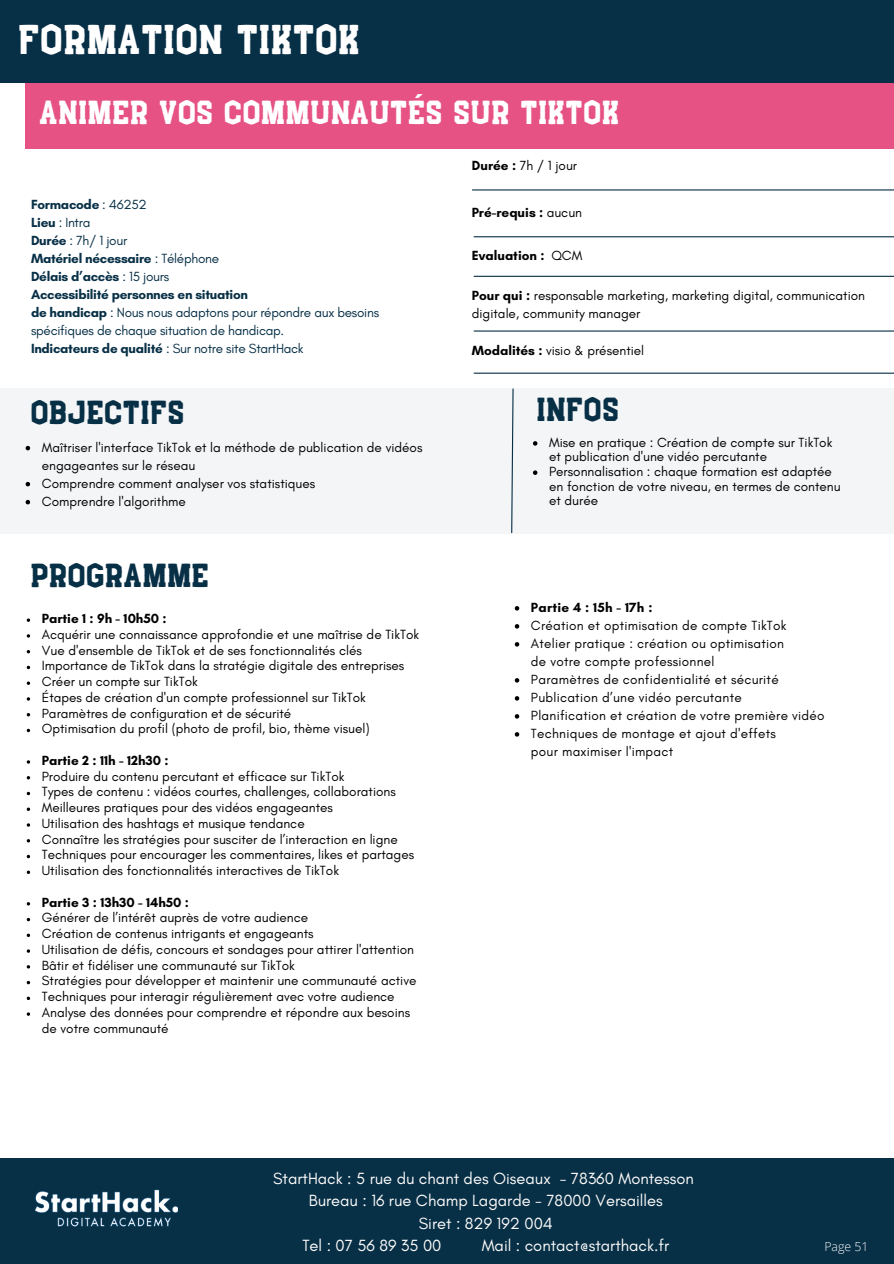
<style>
.page{position:relative;width:894px;height:1264px;background:#fff}
.page>*{position:absolute;margin:0;border:0;box-sizing:border-box;transform-origin:0 0}
.t1{font:37.5px "Boxing";letter-spacing:.05em;color:#fff}
.t2{font:30px "Boxing";letter-spacing:.05em;color:#fff}
.t3{font:30px "Boxing";letter-spacing:.05em;color:#072f46}
.t4{font:16.5px "Glacial Indifference";color:#fcfbfa}
.t5{font:13.5px/14.7px "Glacial Indifference";color:#000}
.t6{font:13.5px/18px "Glacial Indifference";letter-spacing:.02em;color:#000}
.t7{font:13.5px/18px "Glacial Indifference";letter-spacing:-.02em;color:#072f46}
.t8{font:700 13.5px "Glacial Indifference";letter-spacing:-.02em;color:#072f46}
.t9{font:700 13.5px "Glacial Indifference";color:#000}
.t10{font:700 13.5px "Glacial Indifference";letter-spacing:.02em;color:#000}
.t11{font:300 12.3px "Open Sans";color:#fcfbfa}
.s1{font-weight:400}
.s2{font-weight:700}
</style>
<div class="page">
<div style="left:0;top:388px;width:893px;height:146px;background:#f3f5f6"></div>
<div style="left:25px;top:72px;width:868px;height:77px;background:#e65082"></div>
<div style="left:0;top:0;width:893px;height:83px;background:#072f46"></div>
<hr style="left:474px;top:372px;width:419px;height:2px;background:#072f46">
<hr style="left:472px;top:189px;width:421px;height:1px;background:#072f46">
<hr style="left:474px;top:236px;width:419px;height:1px;background:#072f46">
<hr style="left:474px;top:276px;width:419px;height:1px;background:#072f46">
<hr style="left:474px;top:330px;width:419px;height:1px;background:#072f46">
<svg style="left:26px;top:446px;width:4px;height:4px"></svg>
<svg style="left:26px;top:482px;width:4px;height:4px"></svg>
<svg style="left:26px;top:500px;width:4px;height:4px"></svg>
<svg style="left:532px;top:441px;width:5px;height:4px"></svg>
<svg style="left:532px;top:470px;width:5px;height:5px"></svg>
<svg style="left:511px;top:388px;width:3px;height:146px"></svg>
<svg style="left:27px;top:618px;width:3px;height:4px"></svg>
<svg style="left:27px;top:681px;width:3px;height:4px"></svg>
<svg style="left:27px;top:807px;width:3px;height:4px"></svg>
<svg style="left:27px;top:870px;width:3px;height:4px"></svg>
<svg style="left:27px;top:933px;width:3px;height:4px"></svg>
<svg style="left:27px;top:996px;width:3px;height:4px"></svg>
<svg style="left:514px;top:606px;width:5px;height:4px"></svg>
<svg style="left:514px;top:624px;width:5px;height:4px"></svg>
<svg style="left:514px;top:642px;width:5px;height:4px"></svg>
<svg style="left:514px;top:678px;width:5px;height:4px"></svg>
<svg style="left:514px;top:696px;width:5px;height:4px"></svg>
<svg style="left:514px;top:714px;width:5px;height:4px"></svg>
<svg style="left:514px;top:732px;width:5px;height:4px"></svg>
<div style="left:0;top:1158px;width:893px;height:105px;background:#072f46"></div>
<img style="left:34px;top:1189px;width:144px;height:38px">
<p class="t1" style="left:19px;top:25px;width:341px">FORMATION TIKTOK</p>
<p class="t2" style="left:40px;top:101px;width:580px">ANIMER VOS COMMUNAUTÉS SUR TIKTOK</p>
<p class="t8" style="left:31px;top:196px;width:117px">Formacode <span class="s1">: 46252</span></p>
<h2 class="t7" style="left:31px;top:213px;width:61px"><span class="s2">Lieu</span> : Intra</h2>
<p class="t7" style="left:31px;top:231px;width:98px"><span class="s2">Durée</span> : 7h/ 1 jour</p>
<p class="t8" style="left:31px;top:250px;width:190px">Matériel nécessaire <span class="s1">: Téléphone</span></p>
<p class="t8" style="left:31px;top:268px;width:140px">Délais d’accès <span class="s1">: 15 jours</span></p>
<h2 class="t8" style="left:31px;top:286px;width:218px">Accessibilité personnes en situation</h2>
<p class="t7" style="left:31px;top:303px;width:349px"><span class="s2">de handicap</span> : Nous nous adaptons pour répondre aux besoins spécifiques de chaque situation de handicap.</p>
<p class="t7" style="left:31px;top:339px;width:274px"><span class="s2">Indicateurs de qualité</span> : Sur notre site StartHack</p>
<p class="t3" style="left:31px;top:401px;width:154px">OBJECTIFS</p>
<h1 class="t5" style="left:42px;top:438px;width:382px;line-height:18px">Maîtriser l'interface TikTok et la méthode de publication de vidéos engageantes sur le réseau</h1>
<h3 class="t5" style="left:42px;top:475px;width:275px">Comprendre comment analyser vos statistiques</h3>
<p class="t5" style="left:42px;top:493px;width:146px">Comprendre l'algorithme</p>
<p class="t3" style="left:31px;top:563px;width:179px">PROGRAMME</p>
<p class="t9" style="left:42px;top:610px;width:126px">Partie 1 : 9h - 10h50 :</p>
<p class="t5" style="left:42px;top:626px;width:378px">Acquérir une connaissance approfondie et une maîtrise de TikTok</p>
<p class="t5" style="left:42px;top:642px;width:321px">Vue d'ensemble de TikTok et de ses fonctionnalités clés</p>
<p class="t5" style="left:42px;top:658px;width:364px">Importance de TikTok dans la stratégie digitale des entreprises</p>
<p class="t5" style="left:42px;top:674px;width:157px">Créer un compte sur TikTok</p>
<p class="t5" style="left:42px;top:689px;width:325px">Étapes de création d'un compte professionnel sur TikTok</p>
<p class="t5" style="left:42px;top:705px;width:251px">Paramètres de configuration et de sécurité</p>
<p class="t5" style="left:42px;top:721px;width:329px">Optimisation du profil (photo de profil, bio, thème visuel)</p>
<p class="t9" style="left:42px;top:752px;width:128px">Partie 2 : 11h - 12h30 :</p>
<p class="t5" style="left:42px;top:768px;width:304px">Produire du contenu percutant et efficace sur TikTok</p>
<p class="t5" style="left:42px;top:784px;width:355px">Types de contenu : vidéos courtes, challenges, collaborations</p>
<p class="t5" style="left:42px;top:800px;width:292px">Meilleures pratiques pour des vidéos engageantes</p>
<p class="t5" style="left:42px;top:815px;width:264px">Utilisation des hashtags et musique tendance</p>
<p class="t5" style="left:42px;top:831px;width:357px">Connaître les stratégies pour susciter de l’interaction en ligne</p>
<p class="t5" style="left:42px;top:847px;width:374px">Techniques pour encourager les commentaires, likes et partages</p>
<p class="t5" style="left:42px;top:863px;width:298px">Utilisation des fonctionnalités interactives de TikTok</p>
<p class="t9" style="left:42px;top:893px;width:149px">Partie 3 : 13h30 - 14h50 :</p>
<p class="t5" style="left:42px;top:910px;width:268px">Générer de l’intérêt auprès de votre audience</p>
<p class="t5" style="left:42px;top:926px;width:273px">Création de contenus intrigants et engageants</p>
<p class="t5" style="left:42px;top:941px;width:373px">Utilisation de défis, concours et sondages pour attirer l'attention</p>
<p class="t5" style="left:42px;top:957px;width:254px">Bâtir et fidéliser une communauté sur TikTok</p>
<p class="t5" style="left:42px;top:973px;width:376px">Stratégies pour développer et maintenir une communauté active</p>
<p class="t5" style="left:42px;top:989px;width:354px">Techniques pour interagir régulièrement avec votre audience</p>
<p class="t5" style="left:42px;top:1004px;width:370px;line-height:15.8px">Analyse des données pour comprendre et répondre aux besoins de votre communauté</p>
<p class="t5" style="left:471px;top:158px;width:107px"><span class="s2">Durée :</span> 7h / 1 jour</p>
<p class="t9" style="left:471px;top:204px;width:112px">Pré-requis : <span class="s1">aucun</span></p>
<p class="t9" style="left:471px;top:247px;width:112px">Evaluation : <span class="s1">QCM</span></p>
<p class="t5" style="left:471px;top:286px;width:394px;line-height:18px"><span class="s2">Pour qui :</span> responsable marketing, marketing digital, communication digitale, community manager</p>
<p class="t5" style="left:471px;top:343px;width:174px"><span class="s2">Modalités :</span> visio &amp; présentiel</p>
<h3 class="t3" style="left:537px;top:397px;width:83px">INFOS</h3>
<p class="t5" style="left:549px;top:434px;width:285px">Mise en pratique : Création de compte sur TikTok et publication d'une vidéo percutante</p>
<p class="t5" style="left:549px;top:464px;width:293px">Personnalisation : chaque formation est adaptée en fonction de votre niveau, en termes de contenu et durée</p>
<p class="t10" style="left:531px;top:599px;width:123px">Partie 4 : 15h - 17h :</p>
<p class="t6" style="left:531px;top:616px;width:257px">Création et optimisation de compte TikTok</p>
<p class="t6" style="left:531px;top:634px;width:254px">Atelier pratique : création ou optimisation de votre compte professionnel</p>
<p class="t6" style="left:531px;top:670px;width:249px">Paramètres de confidentialité et sécurité</p>
<p class="t6" style="left:531px;top:688px;width:212px">Publication d’une vidéo percutante</p>
<p class="t6" style="left:531px;top:706px;width:295px">Planification et création de votre première vidéo</p>
<p class="t6" style="left:531px;top:724px;width:246px">Techniques de montage et ajout d'effets pour maximiser l'impact</p>
<p class="t4" style="left:273px;top:1167px;width:422px">StartHack : 5 rue du chant des Oiseaux - 78360 Montesson</p>
<p class="t4" style="left:309px;top:1190px;width:355px">Bureau : 16 rue Champ Lagarde - 78000 Versailles</p>
<p class="t4" style="left:418px;top:1212px;width:136px">Siret : 829 192 004</p>
<p class="t4" style="left:302px;top:1235px;width:141px">Tel : 07 56 89 35 00</p>
<p class="t4" style="left:481px;top:1235px;width:189px">Mail : contact@starthack.fr</p>
<p class="t11" style="left:824px;top:1238px;width:46px">Page 24</p>
<p class="t11" style="left:854px;top:1238px;width:16px">13</p>
<p class="t11" style="left:854px;top:1238px;width:16px">55</p>
<p class="t11" style="left:861px;top:1238px;width:9px">1</p>
</div>
